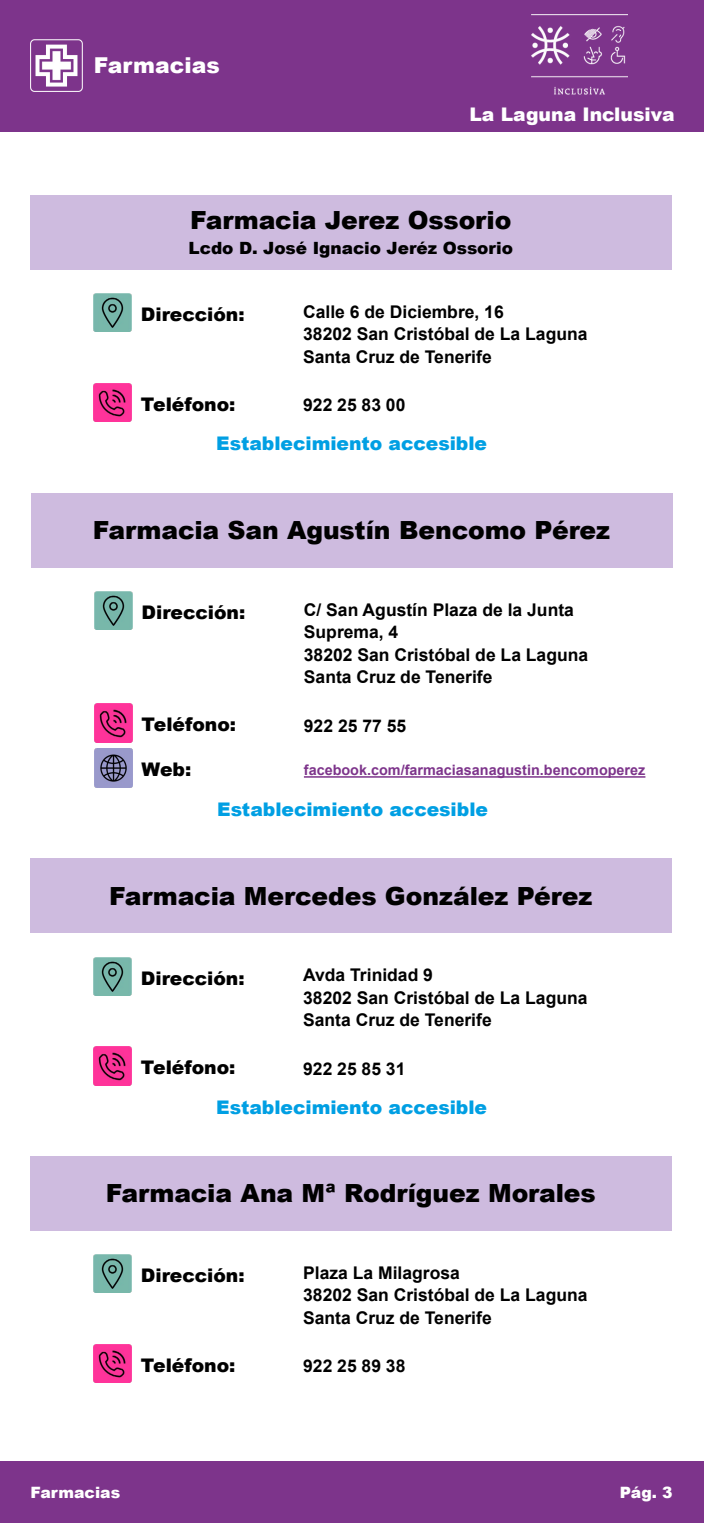
<style>
.page{position:relative;width:704px;height:1523px;background:#fff}
.page>*{position:absolute;margin:0;border:0;box-sizing:border-box;transform-origin:0 0}
.Titulo_texto_base{font:900 25px "Arial";letter-spacing:-.005em;color:#000}
.t1{font:900 21.88px "Arial";color:#fff}
.Tabla_inicial_1{font:900 18.75px "Arial";letter-spacing:-.005em;color:#000}
.Tabla_inicial_4{font:900 18.75px "Arial";letter-spacing:-.005em;color:#009fe3}
.t2{font:900 18.75px "Arial";color:#fff}
.Tabla_inicial_2{font:700 17.5px/22.5px "Arial";color:#000}
.Titulo_texto_base_2{font:900 16.88px "Arial";letter-spacing:-.005em;color:#000}
.t3{font:900 15.62px "Arial";color:#fff}
.Tabla_inicial_2-2{font:700 14.38px "Arial";color:#7d348b}
</style>
<div class="page">
<div style="left:0;top:0;width:703px;height:131px;background:#7d348b"></div>
<div style="left:0;top:1460px;width:703px;height:62px;background:#7d348b"></div>
<img style="left:531px;top:14px;width:96px;height:81px">
<img style="left:30px;top:39px;width:53px;height:53px">
<img style="left:93px;top:294px;width:38px;height:38px">
<img style="left:93px;top:383px;width:38px;height:39px">
<div style="left:30px;top:195px;width:641px;height:74px;background:#cebbdf"></div>
<img style="left:94px;top:592px;width:38px;height:38px">
<img style="left:94px;top:704px;width:38px;height:38px">
<img style="left:94px;top:749px;width:38px;height:38px">
<hr style="left:304px;top:776px;width:341px;height:1px;background:#7d348b">
<div style="left:31px;top:493px;width:641px;height:74px;background:#cebbdf"></div>
<img style="left:93px;top:957px;width:38px;height:38px">
<img style="left:93px;top:1047px;width:38px;height:38px">
<img style="left:93px;top:1255px;width:38px;height:38px">
<img style="left:93px;top:1344px;width:38px;height:38px">
<div style="left:30px;top:858px;width:641px;height:75px;background:#cebbdf"></div>
<div style="left:30px;top:1156px;width:641px;height:74px;background:#cebbdf"></div>
<p class="t1" style="left:94px;top:50px;width:127px">Farmacias</p>
<p class="t2" style="left:469px;top:101px;width:207px">La Laguna Inclusiva</p>
<p class="Titulo_texto_base" style="left:190px;top:202px;width:322px">Farmacia Jerez Ossorio</p>
<p class="Titulo_texto_base_2" style="left:188px;top:235px;width:326px">Lcdo D. José Ignacio Jeréz Ossorio</p>
<p class="Tabla_inicial_1" style="left:141px;top:301px;width:105px">Dirección:</p>
<p class="Tabla_inicial_2" style="left:303px;top:301px;width:202px">Calle 6 de Diciembre, 16</p>
<p class="Tabla_inicial_2" style="left:303px;top:323px;width:285px">38202 San Cristóbal de La Laguna</p>
<p class="Tabla_inicial_2" style="left:303px;top:346px;width:190px">Santa Cruz de Tenerife</p>
<p class="Tabla_inicial_1" style="left:141px;top:390px;width:96px">Teléfono:</p>
<p class="Tabla_inicial_2" style="left:303px;top:394px;width:104px">922 25 83 00</p>
<p class="Tabla_inicial_4" style="left:216px;top:430px;width:272px">Establecimiento accesible</p>
<p class="Titulo_texto_base" style="left:93px;top:512px;width:518px">Farmacia San Agustín Bencomo Pérez</p>
<p class="Tabla_inicial_1" style="left:141px;top:598px;width:105px">Dirección:</p>
<p class="Tabla_inicial_2" style="left:304px;top:598px;width:271px">C/ San Agustín Plaza de la Junta<br>Suprema, 4</p>
<p class="Tabla_inicial_2" style="left:304px;top:643px;width:285px">38202 San Cristóbal de La Laguna</p>
<p class="Tabla_inicial_2" style="left:304px;top:666px;width:190px">Santa Cruz de Tenerife</p>
<p class="Tabla_inicial_1" style="left:141px;top:711px;width:96px">Teléfono:</p>
<p class="Tabla_inicial_2" style="left:304px;top:714px;width:104px">922 25 77 55</p>
<p class="Tabla_inicial_1" style="left:141px;top:756px;width:51px">Web:</p>
<p class="Tabla_inicial_2-2" style="left:304px;top:760px;width:343px">facebook.com/farmaciasanagustin.bencomoperez</p>
<p class="Tabla_inicial_4" style="left:217px;top:796px;width:272px">Establecimiento accesible</p>
<p class="Titulo_texto_base" style="left:109px;top:877px;width:484px">Farmacia Mercedes González Pérez</p>
<p class="Tabla_inicial_1" style="left:141px;top:964px;width:105px">Dirección:</p>
<p class="Tabla_inicial_2" style="left:303px;top:964px;width:131px">Avda Trinidad 9</p>
<p class="Tabla_inicial_2" style="left:303px;top:986px;width:285px">38202 San Cristóbal de La Laguna</p>
<p class="Tabla_inicial_2" style="left:303px;top:1009px;width:190px">Santa Cruz de Tenerife</p>
<p class="Tabla_inicial_1" style="left:141px;top:1054px;width:96px">Teléfono:</p>
<p class="Tabla_inicial_2" style="left:303px;top:1057px;width:104px">922 25 85 31</p>
<p class="Tabla_inicial_4" style="left:216px;top:1093px;width:272px">Establecimiento accesible</p>
<p class="Titulo_texto_base" style="left:106px;top:1175px;width:491px">Farmacia Ana Mª Rodríguez Morales</p>
<p class="Tabla_inicial_1" style="left:141px;top:1261px;width:105px">Dirección:</p>
<p class="Tabla_inicial_2" style="left:303px;top:1261px;width:158px">Plaza La Milagrosa</p>
<p class="Tabla_inicial_2" style="left:303px;top:1284px;width:285px">38202 San Cristóbal de La Laguna</p>
<p class="Tabla_inicial_2" style="left:303px;top:1306px;width:190px">Santa Cruz de Tenerife</p>
<p class="Tabla_inicial_1" style="left:141px;top:1351px;width:96px">Teléfono:</p>
<p class="Tabla_inicial_2" style="left:303px;top:1355px;width:104px">922 25 89 38</p>
<p class="t3" style="left:30px;top:1480px;width:91px">Farmacias</p>
<p class="t3" style="left:619px;top:1480px;width:54px">Pág. 3</p>
</div>
